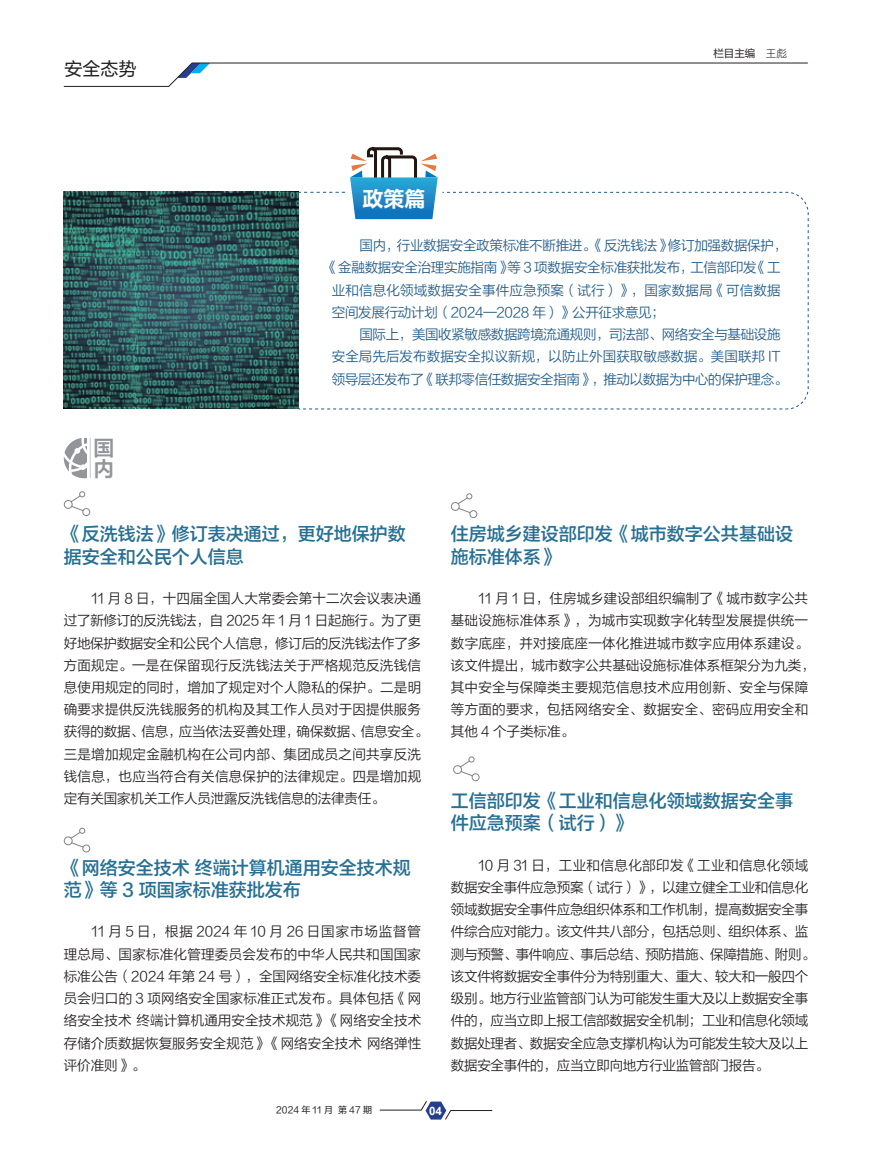
<style>
.page{position:relative;width:872px;height:1149px;background:#fff}
.page>*{position:absolute;margin:0;border:0;box-sizing:border-box;transform-origin:0 0}
.t1{font:21px "FZLTCHJW GB1 0";color:#fff}
.t2{font:20.85px/20.9px "FZLTZCHK GBK1 0";color:#939598}
.t3{font:18px/22.2px "FZLTZHK GBK1 0";color:#277094}
.t4{font:18px "FZLTHK GBK1 0";color:#231f20}
.t5{font:13.5px/22.2px "FZLTXIHK GBK1 0";letter-spacing:.02em;color:#231f20}
.t6{font:13.5px/22.2px "FZLTXIHK GBK1 0";letter-spacing:-.02em;color:#231f20}
.t7{font:13.5px/22.2px "FZLTXIHK GBK1 0";color:#231f20;text-align:justify}
.t8{font:13.5px "FZLTXIHK GBK1 0";letter-spacing:-.02em;color:#205b8a}
.t9{font:13.5px "FZLTXIHK GBK1 0";letter-spacing:.005em;color:#205b8a}
.t10{font:13.5px "FZLTXIHK GBK1 0";letter-spacing:.01em;color:#205b8a}
.t11{font:700 11.55px "Arial";color:#fff}
.t12{font:10.5px "FZLTHK GBK1 0";color:#231f20}
.t13{font:9px "FZLTHJW GB1 0";color:#231f20}
.s1{font-family:"FZLANTY XIANJW GB1 0"}
</style>
<div class="page">
<svg style="left:379px;top:1101px;width:113px;height:18px"></svg>
<svg style="left:63px;top:63px;width:745px;height:24px"></svg>
<img style="left:64px;top:191px;width:234px;height:217px">
<svg style="left:350px;top:147px;width:88px;height:44px"></svg>
<svg style="left:298px;top:191px;width:511px;height:218px"></svg>
<svg style="left:64px;top:438px;width:23px;height:40px"></svg>
<hr style="left:90px;top:437px;width:1px;height:41px;background:#c7c8ca">
<div style="left:64px;top:500px;width:9px;height:8px;border:1px solid #808285;border-radius:50%"></div>
<svg style="left:65px;top:491px;width:21px;height:20px"></svg>
<div style="left:83px;top:508px;width:7px;height:7px;background:#fff;border-radius:50%"></div>
<div style="left:82px;top:508px;width:8px;height:8px;border:1px solid #808285;border-radius:50%"></div>
<div style="left:64px;top:836px;width:9px;height:9px;border:1px solid #808285;border-radius:50%"></div>
<svg style="left:65px;top:827px;width:21px;height:20px"></svg>
<div style="left:83px;top:844px;width:7px;height:7px;background:#fff;border-radius:50%"></div>
<div style="left:82px;top:844px;width:8px;height:8px;border:1px solid #808285;border-radius:50%"></div>
<div style="left:451px;top:502px;width:9px;height:8px;border:1px solid #808285;border-radius:50%"></div>
<svg style="left:452px;top:493px;width:21px;height:20px"></svg>
<div style="left:470px;top:510px;width:7px;height:7px;background:#fff;border-radius:50%"></div>
<div style="left:469px;top:510px;width:8px;height:8px;border:1px solid #808285;border-radius:50%"></div>
<div style="left:453px;top:765px;width:9px;height:8px;border:1px solid #808285;border-radius:50%"></div>
<svg style="left:454px;top:756px;width:21px;height:20px"></svg>
<div style="left:472px;top:773px;width:7px;height:7px;background:#fff;border-radius:50%"></div>
<div style="left:471px;top:773px;width:8px;height:8px;border:1px solid #808285;border-radius:50%"></div>
<h3 class="t4" style="left:64px;top:59px;width:73px">安全态势</h3>
<h2 class="t2" style="left:94px;top:438px;width:21px">国内</h2>
<h1 class="t1" style="left:362px;top:187px;width:65px">政策篇</h1>
<p class="t12" style="left:713px;top:48px;width:75px">栏目主编 <span class="s1">王彪</span></p>
<p class="t8" style="left:359px;top:238px;width:429px">国内，行业数据安全政策标准不断推进。《反洗钱法》修订加强数据保护，</p>
<p class="t8" style="left:325px;top:260px;width:457px">《金融数据安全治理实施指南》等 3 项数据安全标准获批发布，工信部印发《工</p>
<p class="t10" style="left:332px;top:282px;width:450px">业和信息化领域数据安全事件应急预案（试行）》，国家数据局《可信数据</p>
<p class="t8" style="left:332px;top:305px;width:335px">空间发展行动计划（2024—2028 年）》公开征求意见；</p>
<p class="t8" style="left:359px;top:327px;width:422px">国际上，美国收紧敏感数据跨境流通规则，司法部、网络安全与基础设施</p>
<p class="t9" style="left:332px;top:349px;width:450px">安全局先后发布数据安全拟议新规，以防止外国获取敏感数据。美国联邦 IT</p>
<p class="t8" style="left:332px;top:371px;width:457px">领导层还发布了《联邦零信任数据安全指南》，推动以数据为中心的保护理念。</p>
<h3 class="t3" style="left:64px;top:523px;width:344px">《反洗钱法》修订表决通过，更好地保护数据安全和公民个人信息</h3>
<p class="t5" style="left:64px;top:587px;width:365px;text-indent:28px">11 月 8 日，十四届全国人大常委会第十二次会议表决通过了新修订的反洗钱法，自 2025 年 1 月 1 日起施行。为了更好地保护数据安全和公民个人信息，修订后的反洗钱法作了多方面规定。一是在保留现行反洗钱法关于严格规范反洗钱信息使用规定的同时，增加了规定对个人隐私的保护。二是明确要求提供反洗钱服务的机构及其工作人员对于因提供服务获得的数据、信息，应当依法妥善处理，确保数据、信息安全。三是增加规定金融机构在公司内部、集团成员之间共享反洗钱信息，也应当符合有关信息保护的法律规定。四是增加规定有关国家机关工作人员泄露反洗钱信息的法律责任。</p>
<h3 class="t3" style="left:64px;top:856px;width:349px">《网络安全技术 终端计算机通用安全技术规范》等 3 项国家标准获批发布</h3>
<p class="t7" style="left:64px;top:920px;width:359px;text-indent:28px">11 月 5 日，根据 2024 年 10 月 26 日国家市场监督管理总局、国家标准化管理委员会发布的中华人民共和国国家标准公告（2024 年第 24 号），全国网络安全标准化技术委员会归口的 3 项网络安全国家标准正式发布。具体包括《网络安全技术 终端计算机通用安全技术规范》《网络安全技术存储介质数据恢复服务安全规范》《网络安全技术 网络弹性评价准则》。</p>
<h3 class="t3" style="left:451px;top:523px;width:343px">住房城乡建设部印发《城市数字公共基础设施标准体系》</h3>
<p class="t5" style="left:451px;top:587px;width:365px;text-indent:28px">11 月 1 日，住房城乡建设部组织编制了《城市数字公共基础设施标准体系》，为城市实现数字化转型发展提供统一数字底座，并对接底座一体化推进城市数字应用体系建设。该文件提出，城市数字公共基础设施标准体系框架分为九类，其中安全与保障类主要规范信息技术应用创新、安全与保障等方面的要求，包括网络安全、数据安全、密码应用安全和其他 4 个子类标准。</p>
<h3 class="t3" style="left:451px;top:790px;width:343px">工信部印发《工业和信息化领域数据安全事件应急预案（试行）》</h3>
<p class="t6" style="left:451px;top:854px;width:365px;text-indent:28px">10 月 31 日，工业和信息化部印发《工业和信息化领域数据安全事件应急预案（试行）》，以建立健全工业和信息化领域数据安全事件应急组织体系和工作机制，提高数据安全事件综合应对能力。该文件共八部分，包括总则、组织体系、监测与预警、事件响应、事后总结、预防措施、保障措施、附则。该文件将数据安全事件分为特别重大、重大、较大和一般四个级别。地方行业监管部门认为可能发生重大及以上数据安全事件的，应当立即上报工信部数据安全机制；工业和信息化领域数据处理者、数据安全应急支撑机构认为可能发生较大及以上数据安全事件的，应当立即向地方行业监管部门报告。</p>
<p class="t13" style="left:276px;top:1104px;width:97px">2024 年 11 月 第 47 期</p>
<p class="t11" style="left:429px;top:1102px;width:14px">04</p>
</div>
